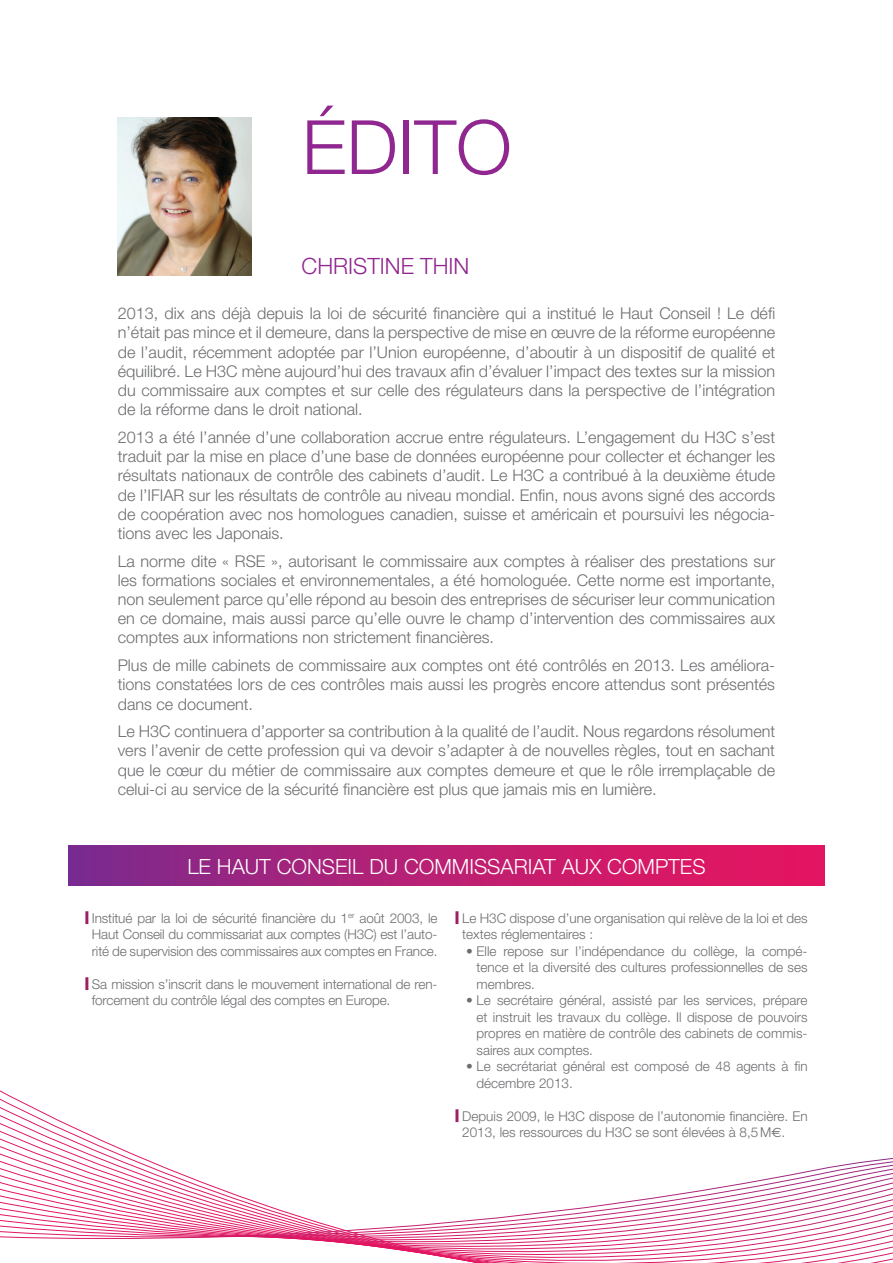
<style>
.page{position:relative;width:893px;height:1263px;background:#fff}
.page>*{position:absolute;margin:0;border:0;box-sizing:border-box;transform-origin:0 0}
.t1{font:300 75px "Helvetica Neue";color:#90268f}
.t2{font:300 22.5px "Helvetica Neue";color:#90268f}
.t3{font:300 21px "Helvetica Neue";color:#fff}
.t4{font:300 16.2px/19.2px "Helvetica Neue";color:#6c6d70;text-align:justify}
.t5{font:300 13.5px/16.5px "Helvetica Neue";color:#6c6d70}
.s1{font-family:"Euro Sans";font-weight:400}
</style>
<div class="page">
<svg style="left:0;top:1090px;width:893px;height:173px"></svg>
<img style="left:118px;top:117px;width:133px;height:158px">
<div style="left:68px;top:846px;width:757px;height:39px;background:linear-gradient(to right,#802b8c,#ee145c)"></div>
<svg style="left:85px;top:911px;width:3px;height:13px"></svg>
<svg style="left:85px;top:977px;width:3px;height:13px"></svg>
<svg style="left:455px;top:911px;width:3px;height:13px"></svg>
<svg style="left:455px;top:1109px;width:3px;height:13px"></svg>
<h1 class="t1" style="left:302px;top:101px;width:211px">ÉDITO</h1>
<h2 class="t2" style="left:301px;top:253px;width:169px">CHRISTINE THIN</h2>
<p class="t4" style="left:118px;top:303px;width:659px">2013, dix ans déjà depuis la loi de sécurité financière qui a institué le Haut Conseil ! Le défi n’était pas mince et il demeure, dans la perspective de mise en œuvre de la réforme européenne de l’audit, récemment adoptée par l’Union européenne, d’aboutir à un dispositif de qualité et équilibré. Le H3C mène aujourd’hui des travaux afin d’évaluer l’impact des textes sur la mission du commissaire aux comptes et sur celle des régulateurs dans la perspective de l’intégration de la réforme dans le droit national.</p>
<p class="t4" style="left:118px;top:427px;width:659px">2013 a été l’année d’une collaboration accrue entre régulateurs. L’engagement du H3C s’est traduit par la mise en place d’une base de données européenne pour collecter et échanger les résultats nationaux de contrôle des cabinets d’audit. Le H3C a contribué à la deuxième étude de l’IFIAR sur les résultats de contrôle au niveau mondial. Enfin, nous avons signé des accords de coopération avec nos homologues canadien, suisse et américain et poursuivi les négocia&shy;tions avec les Japonais.</p>
<p class="t4" style="left:118px;top:551px;width:659px">La norme dite « RSE », autorisant le commissaire aux comptes à réaliser des prestations sur les formations sociales et environnementales, a été homologuée. Cette norme est importante, non seulement parce qu’elle répond au besoin des entreprises de sécuriser leur communication en ce domaine, mais aussi parce qu’elle ouvre le champ d’intervention des commissaires aux comptes aux informations non strictement financières.</p>
<p class="t4" style="left:118px;top:655px;width:659px">Plus de mille cabinets de commissaire aux comptes ont été contrôlés en 2013. Les améliora&shy;tions constatées lors de ces contrôles mais aussi les progrès encore attendus sont présentés dans ce document.</p>
<p class="t4" style="left:118px;top:721px;width:659px">Le H3C continuera d’apporter sa contribution à la qualité de l’audit. Nous regardons résolument vers l’avenir de cette profession qui va devoir s’adapter à de nouvelles règles, tout en sachant que le cœur du métier de commissaire aux comptes demeure et que le rôle irremplaçable de celui-ci au service de la sécurité financière est plus que jamais mis en lumière.</p>
<p class="t3" style="left:187px;top:853px;width:520px">LE HAUT CONSEIL DU COMMISSARIAT AUX COMPTES</p>
<p class="t5" style="left:92px;top:909px;width:347px;text-align:justify">Institué par la loi de sécurité financière du 1<sup>er</sup> août 2003, le Haut Conseil du commissariat aux comptes (H3C) est l’auto&shy;rité de supervision des commissaires aux comptes en France.</p>
<p class="t5" style="left:92px;top:975px;width:347px">Sa mission s’inscrit dans le mouvement international de ren&shy;forcement du contrôle légal des comptes en Europe.</p>
<p class="t5" style="left:462px;top:909px;width:347px">Le H3C dispose d’une organisation qui relève de la loi et des textes réglementaires :</p>
<p class="t5" style="left:476px;top:942px;width:333px;text-align:justify;text-indent:-11px">• Elle repose sur l’indépendance du collège, la compé&shy;tence et la diversité des cultures professionnelles de ses membres.</p>
<p class="t5" style="left:476px;top:992px;width:333px;text-align:justify;text-indent:-11px">• Le secrétaire général, assisté par les services, prépare et instruit les travaux du collège. Il dispose de pouvoirs propres en matière de contrôle des cabinets de commis&shy;saires aux comptes.</p>
<p class="t5" style="left:476px;top:1058px;width:333px;text-indent:-11px">• Le secrétariat général est composé de 48 agents à fin décembre 2013.</p>
<p class="t5" style="left:462px;top:1107px;width:347px">Depuis 2009, le H3C dispose de l’autonomie financière. En<br>2013, les ressources du H3C se sont élevées à 8,5M<span class="s1">€</span>.</p>
</div>
